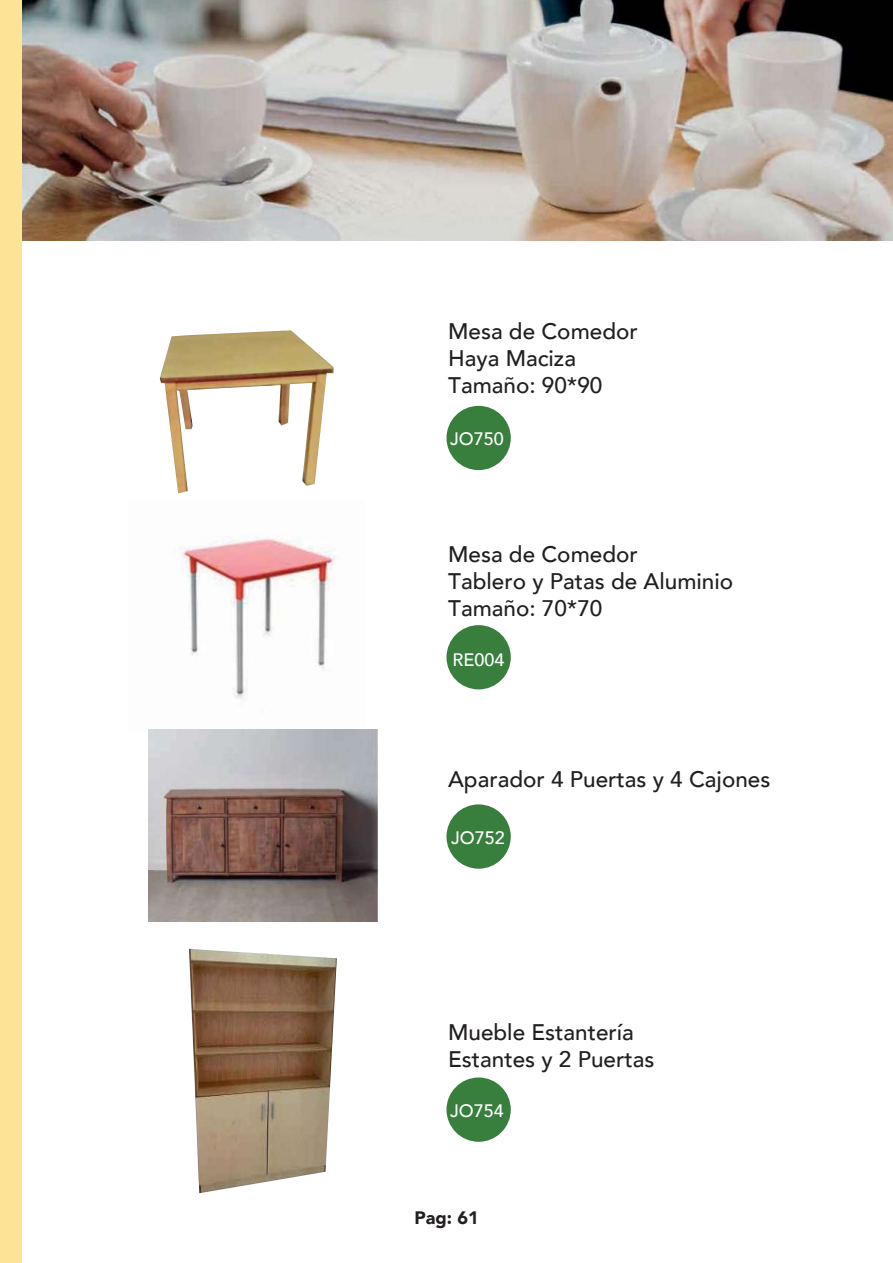
<style>
.page{position:relative;width:893px;height:1263px;background:#fff}
.page>*{position:absolute;margin:0;border:0;box-sizing:border-box;transform-origin:0 0}
.t1{font:500 22.5px/27px "Avenir";color:#221f1f}
.t2{font:500 18px "Avenir";color:#fff}
.t3{font:900 18px "Avenir";color:#221f1f}
</style>
<div class="page">
<img style="left:22px;top:0;width:871px;height:241px">
<div style="left:446px;top:406px;width:65px;height:64px;background:#387f3e;border-radius:50%"></div>
<div style="left:446px;top:1077px;width:65px;height:65px;background:#387f3e;border-radius:50%"></div>
<div style="left:446px;top:625px;width:65px;height:64px;background:#387f3e;border-radius:50%"></div>
<div style="left:446px;top:804px;width:65px;height:65px;background:#387f3e;border-radius:50%"></div>
<img style="left:180px;top:536px;width:155px;height:164px">
<img style="left:189px;top:949px;width:148px;height:244px">
<div style="left:0;top:0;width:22px;height:1263px;background:#fce396"></div>
<img style="left:160px;top:330px;width:174px;height:163px">
<img style="left:148px;top:729px;width:229px;height:193px">
<p class="t1" style="left:448px;top:320px;width:191px">Mesa de Comedor<br>Haya Maciza<br>Tamaño: 90*90</p>
<p class="t2" style="left:450px;top:431px;width:55px">JO750</p>
<p class="t1" style="left:448px;top:543px;width:287px">Mesa de Comedor<br>Tablero y Patas de Aluminio<br>Tamaño: 70*70</p>
<p class="t2" style="left:453px;top:652px;width:53px">RE004</p>
<p class="t1" style="left:448px;top:767px;width:324px">Aparador 4 Puertas y 4 Cajones</p>
<p class="t2" style="left:451px;top:830px;width:55px">JO752</p>
<p class="t1" style="left:448px;top:1021px;width:208px">Mueble Estantería<br>Estantes y 2 Puertas</p>
<p class="t2" style="left:450px;top:1103px;width:55px">JO754</p>
<p class="t3" style="left:414px;top:1211px;width:66px">Pag: 61</p>
</div>
